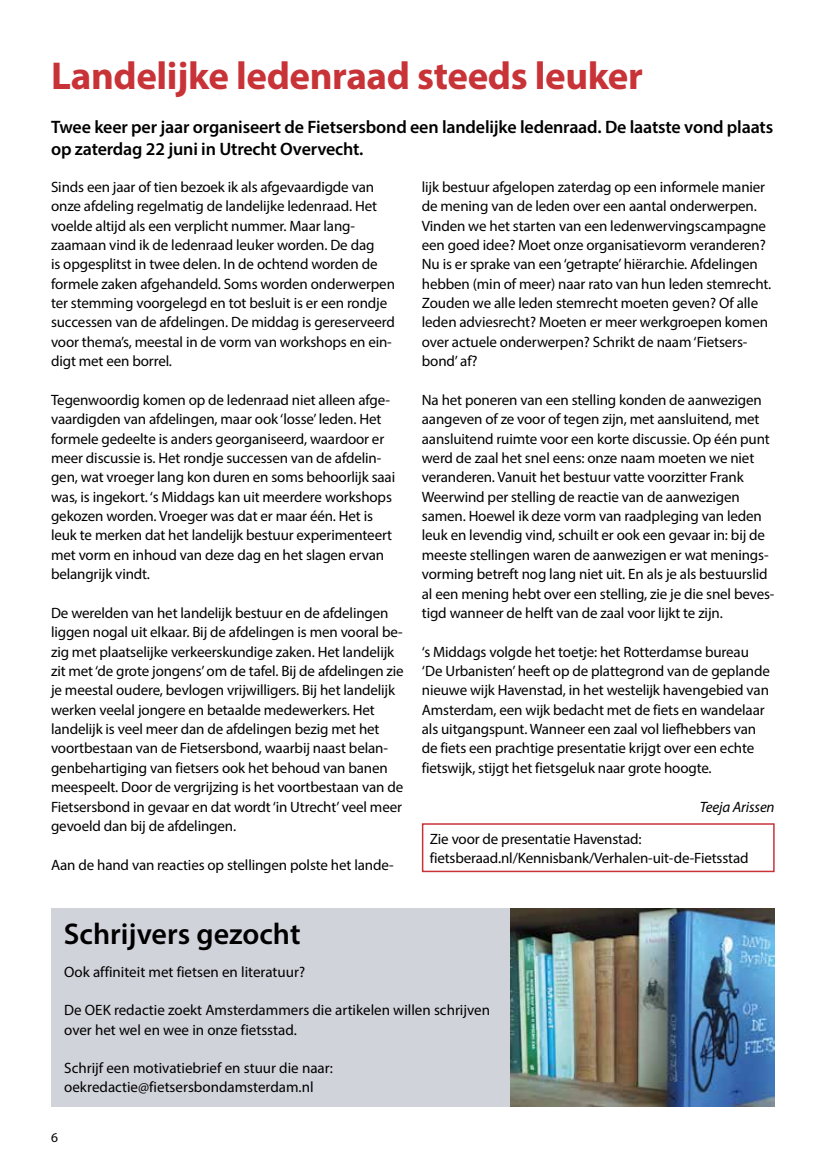
<style>
.page{position:relative;width:830px;height:1170px;background:#fff}
.page>*{position:absolute;margin:0;border:0;box-sizing:border-box;transform-origin:0 0}
.t1{font:700 39px "Myriad Pro";letter-spacing:-.01em;color:#c83338}
.t2{font:600 30px "Myriad Pro";color:#000}
.t3{font:600 18px/22.5px "Myriad Pro";letter-spacing:-.01em;color:#000}
.t4{font:15px/19.4px "Myriad Pro";letter-spacing:-.01em;color:#000}
.t5{font:italic 15px "Myriad Pro";letter-spacing:-.01em;color:#000}
.t6{font:13.5px "Myriad Pro";color:#000}
</style>
<div class="page">
<div style="left:421px;top:823px;width:353px;height:49px;border:2px solid #c83338"></div>
<div style="left:51px;top:908px;width:723px;height:64px;background:#d1d3db"></div>
<div style="left:51px;top:952px;width:470px;height:154px;background:#d1d3db"></div>
<img style="left:510px;top:908px;width:264px;height:197px">
<h1 class="t1" style="left:51px;top:50px;width:593px">Landelijke ledenraad steeds leuker</h1>
<p class="t3" style="left:51px;top:115px;width:723px">Twee keer per jaar organiseert de Fietsersbond een landelijke ledenraad. De laatste vond plaats op zaterdag 22 juni in Utrecht Overvecht.</p>
<p class="t4" style="left:51px;top:177px;width:345px">Sinds een jaar of tien bezoek ik als afgevaardigde van onze afdeling regelmatig de landelijke ledenraad. Het voelde altijd als een verplicht nummer. Maar lang&shy;zaamaan vind ik de ledenraad leuker worden. De dag<br>is opgesplitst in twee delen. In de ochtend worden de formele zaken afgehandeld. Soms worden onderwerpen ter stemming voorgelegd en tot besluit is er een rondje successen van de afdelingen. De middag is gereserveerd voor thema’s, meestal in de vorm van workshops en ein&shy;digt met een borrel.</p>
<p class="t4" style="left:51px;top:390px;width:345px">Tegenwoordig komen op de ledenraad niet alleen afge&shy;vaardigden van afdelingen, maar ook ‘losse’ leden. Het formele gedeelte is anders georganiseerd, waardoor er meer discussie is. Het rondje successen van de afdelin&shy;gen, wat vroeger lang kon duren en soms behoorlijk saai was, is ingekort. ‘s Middags kan uit meerdere workshops gekozen worden. Vroeger was dat er maar één. Het is leuk te merken dat het landelijk bestuur experimenteert met vorm en inhoud van deze dag en het slagen ervan belangrijk vindt.</p>
<p class="t4" style="left:51px;top:603px;width:354px">De werelden van het landelijk bestuur en de afdelingen liggen nogal uit elkaar. Bij de afdelingen is men vooral be&shy;zig met plaatselijke verkeerskundige zaken. Het landelijk zit met ‘de grote jongens’ om de tafel. Bij de afdelingen zie je meestal oudere, bevlogen vrijwilligers. Bij het landelijk werken veelal jongere en betaalde medewerkers. Het landelijk is veel meer dan de afdelingen bezig met het voortbestaan van de Fietsersbond, waarbij naast belan&shy;genbehartiging van fietsers ook het behoud van banen meespeelt. Door de vergrijzing is het voortbestaan van de Fietsersbond in gevaar en dat wordt ‘in Utrecht’ veel meer gevoeld dan bij de afdelingen.</p>
<p class="t4" style="left:51px;top:854px;width:344px">Aan de hand van reacties op stellingen polste het lande-</p>
<p class="t4" style="left:421px;top:177px;width:351px">lijk bestuur afgelopen zaterdag op een informele manier de mening van de leden over een aantal onderwerpen.<br>Vinden we het starten van een ledenwervingscampagne een goed idee? Moet onze organisatievorm veranderen?<br>Nu is er sprake van een ‘getrapte’ hiërarchie. Afdelingen hebben (min of meer) naar rato van hun leden stemrecht.<br>Zouden we alle leden stemrecht moeten geven? Of alle leden adviesrecht? Moeten er meer werkgroepen komen over actuele onderwerpen? Schrikt de naam ‘Fietsers&shy;bond’ af?</p>
<p class="t4" style="left:421px;top:390px;width:354px">Na het poneren van een stelling konden de aanwezigen aangeven of ze voor of tegen zijn, met aansluitend, met aansluitend ruimte voor een korte discussie. Op één punt werd de zaal het snel eens: onze naam moeten we niet veranderen. Vanuit het bestuur vatte voorzitter Frank Weerwind per stelling de reactie van de aanwezigen samen. Hoewel ik deze vorm van raadpleging van leden leuk en levendig vind, schuilt er ook een gevaar in: bij de meeste stellingen waren de aanwezigen er wat menings&shy;vorming betreft nog lang niet uit. En als je als bestuurslid al een mening hebt over een stelling, zie je die snel beves&shy;tigd wanneer de helft van de zaal voor lijkt te zijn.</p>
<p class="t4" style="left:421px;top:641px;width:349px">‘s Middags volgde het toetje: het Rotterdamse bureau ‘De Urbanisten’ heeft op de plattegrond van de geplande nieuwe wijk Havenstad, in het westelijk havengebied van Amsterdam, een wijk bedacht met de fiets en wandelaar als uitgangspunt. Wanneer een zaal vol liefhebbers van de fiets een prachtige presentatie krijgt over een echte fietswijk, stijgt het fietsgeluk naar grote hoogte.</p>
<p class="t5" style="left:699px;top:797px;width:76px">Teeja Arissen</p>
<p class="t4" style="left:429px;top:828px;width:320px">Zie voor de presentatie Havenstad: fietsberaad.nl/Kennisbank/Verhalen-uit-de-Fietsstad</p>
<h2 class="t2" style="left:64px;top:914px;width:238px">Schrijvers gezocht</h2>
<p class="t4" style="left:64px;top:962px;width:242px">Ook affiniteit met fietsen en literatuur?</p>
<p class="t4" style="left:64px;top:1000px;width:427px">De OEK redactie zoekt Amsterdammers die artikelen willen schrijven over het wel en wee in onze fietsstad.</p>
<p class="t4" style="left:64px;top:1058px;width:270px">Schrijf een motivatiebrief en stuur die naar: oekredactie@fietsersbondamsterdam.nl</p>
<p class="t6" style="left:51px;top:1128px;width:8px">6</p>
</div>
